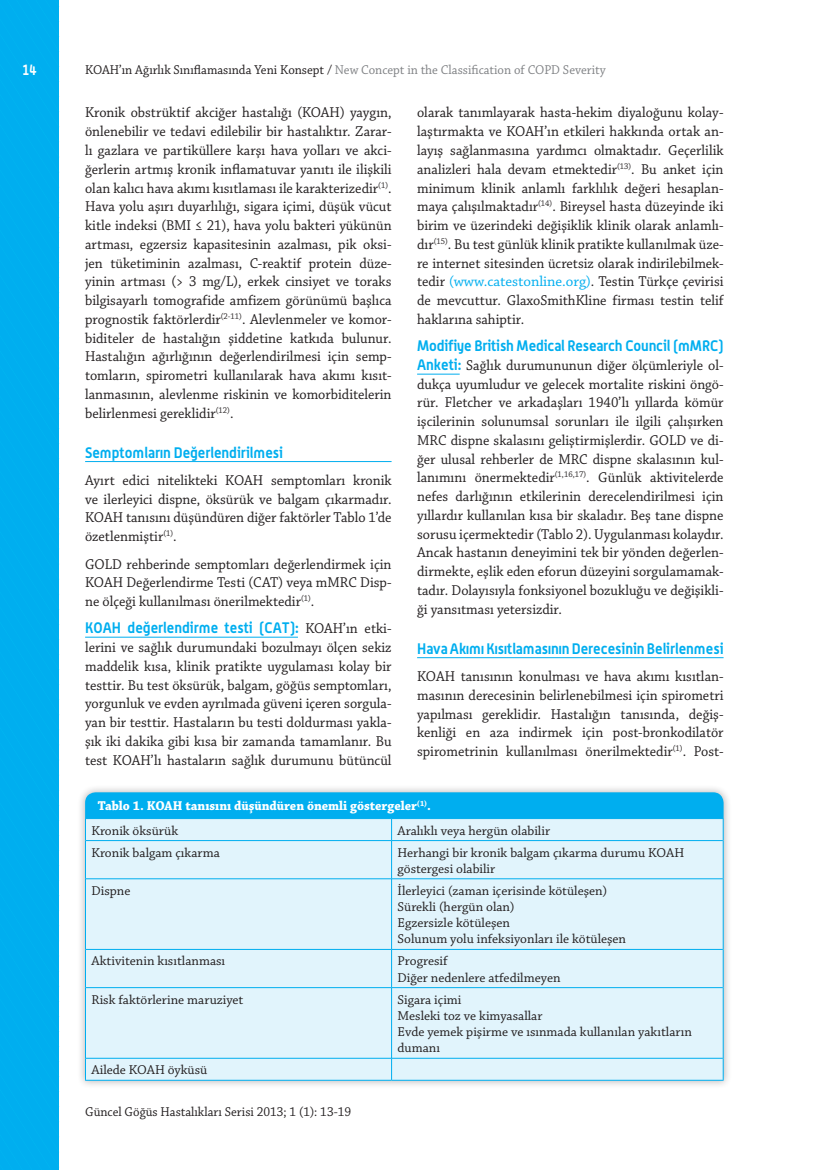
<style>
.page{position:relative;width:830px;height:1170px;background:#fff}
.page>*{position:absolute;margin:0;border:0;box-sizing:border-box;transform-origin:0 0}
.t1{font:15px/18.8px "Chaparral Pro";color:#231f20;text-align:justify;scale:.95 1}
.t2{font:700 15px "Alwyn OT";color:#00aeef;scale:.95 1}
.t3{font:700 15px "Alwyn OT";color:#fff;scale:.85 1}
.t4{font:13.5px/16.2px "Chaparral Pro";color:#231f20}
.t5{font:13.5px "Chaparral Pro";color:#808285;scale:.95 1}
.t6{font:700 13.5px "Chaparral Pro";color:#fff;scale:.95 1}
.t7{font:13.5px "Chaparral Pro";color:#231f20;scale:.95 1}
.s1{color:#231f20}
.s2{font-family:"Chaparral Pro";font-weight:400;color:#231f20}
.s3{color:#00aeef}
.s4{font-family:"Alwyn OT";font-weight:700;color:#00aeef}
</style>
<div class="page">
<div style="left:0;top:0;width:59px;height:1169px;background:#00aeef"></div>
<hr style="left:85px;top:461px;width:306px;height:1px;background:#00aeef">
<hr style="left:85px;top:636px;width:213px;height:1px;background:#00aeef">
<hr style="left:417px;top:374px;width:42px;height:1px;background:#00aeef">
<hr style="left:417px;top:657px;width:306px;height:1px;background:#00aeef">
<div style="left:77px;top:784px;width:654px;height:304px;background:#231f20;opacity:.33"></div>
<div style="left:86px;top:841px;width:636px;height:238px;background:#e1f4fc"></div>
<hr style="left:85px;top:840px;width:1px;height:38px;background:#00aeef">
<hr style="left:722px;top:840px;width:1px;height:38px;background:#00aeef">
<hr style="left:85px;top:878px;width:1px;height:71px;background:#00aeef">
<hr style="left:722px;top:878px;width:1px;height:71px;background:#00aeef">
<hr style="left:85px;top:949px;width:1px;height:38px;background:#00aeef">
<hr style="left:722px;top:949px;width:1px;height:38px;background:#00aeef">
<hr style="left:85px;top:987px;width:1px;height:71px;background:#00aeef">
<hr style="left:722px;top:987px;width:1px;height:71px;background:#00aeef">
<svg style="left:85px;top:1058px;width:1px;height:21px"></svg>
<svg style="left:722px;top:1058px;width:1px;height:21px"></svg>
<hr style="left:85px;top:1079px;width:306px;height:1px;background:#00aeef">
<hr style="left:391px;top:1079px;width:332px;height:1px;background:#00aeef">
<hr style="left:86px;top:840px;width:305px;height:1px;background:#00aeef">
<hr style="left:391px;top:840px;width:331px;height:1px;background:#00aeef">
<hr style="left:391px;top:840px;width:1px;height:38px;background:#00aeef">
<hr style="left:86px;top:878px;width:305px;height:1px;background:#00aeef">
<hr style="left:391px;top:878px;width:331px;height:1px;background:#00aeef">
<hr style="left:391px;top:878px;width:1px;height:71px;background:#00aeef">
<hr style="left:86px;top:949px;width:305px;height:1px;background:#00aeef">
<hr style="left:391px;top:949px;width:331px;height:1px;background:#00aeef">
<hr style="left:391px;top:949px;width:1px;height:38px;background:#00aeef">
<hr style="left:86px;top:987px;width:305px;height:1px;background:#00aeef">
<hr style="left:391px;top:987px;width:331px;height:1px;background:#00aeef">
<hr style="left:391px;top:987px;width:1px;height:70px;background:#00aeef">
<hr style="left:86px;top:1057px;width:305px;height:1px;background:#00aeef">
<hr style="left:391px;top:1057px;width:331px;height:1px;background:#00aeef">
<svg style="left:391px;top:1058px;width:1px;height:21px"></svg>
<svg style="left:85px;top:792px;width:638px;height:48px;background:#63ccf4"></svg>
<p class="t3" style="left:22px;top:61px;width:19px">14</p>
<p class="t5" style="left:85px;top:62px;width:549px"><span class="s1">KOAH’ın Ağırlık Sınıflamasında Yeni Konsept /</span> New Concept in the Classification of COPD Severity</p>
<p class="t1" style="left:85px;top:104px;width:324px">Kronik obstrüktif akciğer hastalığı (KOAH) yaygın, önlenebilir ve tedavi edilebilir bir hastalıktır. Zarar&shy;lı gazlara ve partiküllere karşı hava yolları ve akci&shy;ğerlerin artmış kronik inflamatuvar yanıtı ile ilişkili olan kalıcı hava akımı kısıtlaması ile karakterizedir<sup>(1)</sup>.<br>Hava yolu aşırı duyarlılığı, sigara içimi, düşük vücut kitle indeksi (BMI ≤ 21), hava yolu bakteri yükünün artması, egzersiz kapasitesinin azalması, pik oksi&shy;jen tüketiminin azalması, C-reaktif protein düze&shy;yinin artması (&gt; 3 mg/L), erkek cinsiyet ve toraks bilgisayarlı tomografide amfizem görünümü başlıca prognostik faktörlerdir<sup>(2-11)</sup>. Alevlenmeler ve komor&shy;biditeler de hastalığın şiddetine katkıda bulunur.<br>Hastalığın ağırlığının değerlendirilmesi için semp&shy;tomların, spirometri kullanılarak hava akımı kısıt&shy;lanmasının, alevlenme riskinin ve komorbiditelerin belirlenmesi gereklidir<sup>(12)</sup>.</p>
<p class="t2" style="left:85px;top:443px;width:210px">Semptomların Değerlendirilmesi</p>
<p class="t1" style="left:85px;top:471px;width:324px">Ayırt edici nitelikteki KOAH semptomları kronik ve ilerleyici dispne, öksürük ve balgam çıkarmadır.<br>KOAH tanısını düşündüren diğer faktörler Tablo 1’de özetlenmiştir<sup>(1)</sup>.</p>
<p class="t1" style="left:85px;top:555px;width:324px">GOLD rehberinde semptomları değerlendirmek için KOAH Değerlendirme Testi (CAT) veya mMRC Disp&shy;ne ölçeği kullanılması önerilmektedir<sup>(1)</sup>.</p>
<p class="t2" style="left:85px;top:618px;width:324px">KOAH değerlendirme testi (CAT): <span class="s2">KOAH’ın etki-</span></p>
<p class="t1" style="left:85px;top:638px;width:324px">lerini ve sağlık durumundaki bozulmayı ölçen sekiz maddelik kısa, klinik pratikte uygulaması kolay bir testtir. Bu test öksürük, balgam, göğüs semptomları, yorgunluk ve evden ayrılmada güveni içeren sorgula&shy;yan bir testtir. Hastaların bu testi doldurması yakla&shy;şık iki dakika gibi kısa bir zamanda tamamlanır. Bu test KOAH’lı hastaların sağlık durumunu bütüncül</p>
<p class="t1" style="left:417px;top:104px;width:324px">olarak tanımlayarak hasta-hekim diyaloğunu kolay&shy;laştırmakta ve KOAH’ın etkileri hakkında ortak an&shy;layış sağlanmasına yardımcı olmaktadır. Geçerlilik analizleri hala devam etmektedir<sup>(13)</sup>. Bu anket için minimum klinik anlamlı farklılık değeri hesaplan&shy;maya çalışılmaktadır<sup>(14)</sup>. Bireysel hasta düzeyinde iki birim ve üzerindeki değişiklik klinik olarak anlamlı&shy;dır<sup>(15)</sup>. Bu test günlük klinik pratikte kullanılmak üze&shy;re internet sitesinden ücretsiz olarak indirilebilmek&shy;tedir <span class="s3">(www.catestonline.org)</span>. Testin Türkçe çevirisi de mevcuttur. GlaxoSmithKline firması testin telif haklarına sahiptir.</p>
<p class="t2" style="left:417px;top:336px;width:324px">Modifiye British Medical Research Council (mMRC)</p>
<p class="t1" style="left:417px;top:356px;width:324px"><span class="s4">Anketi:</span> Sağlık durumununun diğer ölçümleriyle ol&shy;dukça uyumludur ve gelecek mortalite riskini öngö&shy;rür. Fletcher ve arkadaşları 1940’lı yıllarda kömür işcilerinin solunumsal sorunları ile ilgili çalışırken MRC dispne skalasını geliştirmişlerdir. GOLD ve di&shy;ğer ulusal rehberler de MRC dispne skalasının kul&shy;lanımını önermektedir<sup>(1,16,17)</sup>. Günlük aktivitelerde nefes darlığının etkilerinin derecelendirilmesi için yıllardır kullanılan kısa bir skaladır. Beş tane dispne sorusu içermektedir (Tablo 2). Uygulanması kolaydır.<br>Ancak hastanın deneyimini tek bir yönden değerlen&shy;dirmekte, eşlik eden eforun düzeyini sorgulamamak&shy;tadır. Dolayısıyla fonksiyonel bozukluğu ve değişikli&shy;ği yansıtması yetersizdir.</p>
<p class="t2" style="left:417px;top:639px;width:324px">Hava Akımı Kısıtlamasının Derecesinin Belirlenmesi</p>
<p class="t1" style="left:417px;top:667px;width:324px">KOAH tanısının konulması ve hava akımı kısıtlan&shy;masının derecesinin belirlenebilmesi için spirometri yapılması gereklidir. Hastalığın tanısında, değiş&shy;kenliği en aza indirmek için post-bronkodilatör spirometrinin kullanılması önerilmektedir<sup>(1)</sup>. Post-</p>
<p class="t6" style="left:98px;top:798px;width:352px">Tablo 1. KOAH tanısını düşündüren önemli göstergeler<sup>(1)</sup>.</p>
<p class="t4" style="left:91px;top:822px;width:88px">Kronik öksürük</p>
<p class="t4" style="left:397px;top:822px;width:154px">Aralıklı veya hergün olabilir</p>
<p class="t4" style="left:91px;top:844px;width:130px">Kronik balgam çıkarma</p>
<p class="t4" style="left:397px;top:844px;width:288px">Herhangi bir kronik balgam çıkarma durumu KOAH göstergesi olabilir</p>
<p class="t4" style="left:91px;top:882px;width:40px">Dispne</p>
<p class="t4" style="left:397px;top:882px;width:230px">İlerleyici (zaman içerisinde kötüleşen)<br>Sürekli (hergün olan)<br>Egzersizle kötüleşen<br>Solunum yolu infeksiyonları ile kötüleşen</p>
<p class="t4" style="left:91px;top:953px;width:135px">Aktivitenin kısıtlanması</p>
<p class="t4" style="left:397px;top:953px;width:164px">Progresif<br>Diğer nedenlere atfedilmeyen</p>
<p class="t4" style="left:91px;top:991px;width:153px">Risk faktörlerine maruziyet</p>
<p class="t4" style="left:397px;top:991px;width:296px">Sigara içimi<br>Mesleki toz ve kimyasallar<br>Evde yemek pişirme ve ısınmada kullanılan yakıtların dumanı</p>
<p class="t4" style="left:91px;top:1062px;width:117px">Ailede KOAH öyküsü</p>
<p class="t7" style="left:85px;top:1104px;width:281px">Güncel Göğüs Hastalıkları Serisi 2013; 1 (1): 13-19</p>
</div>
